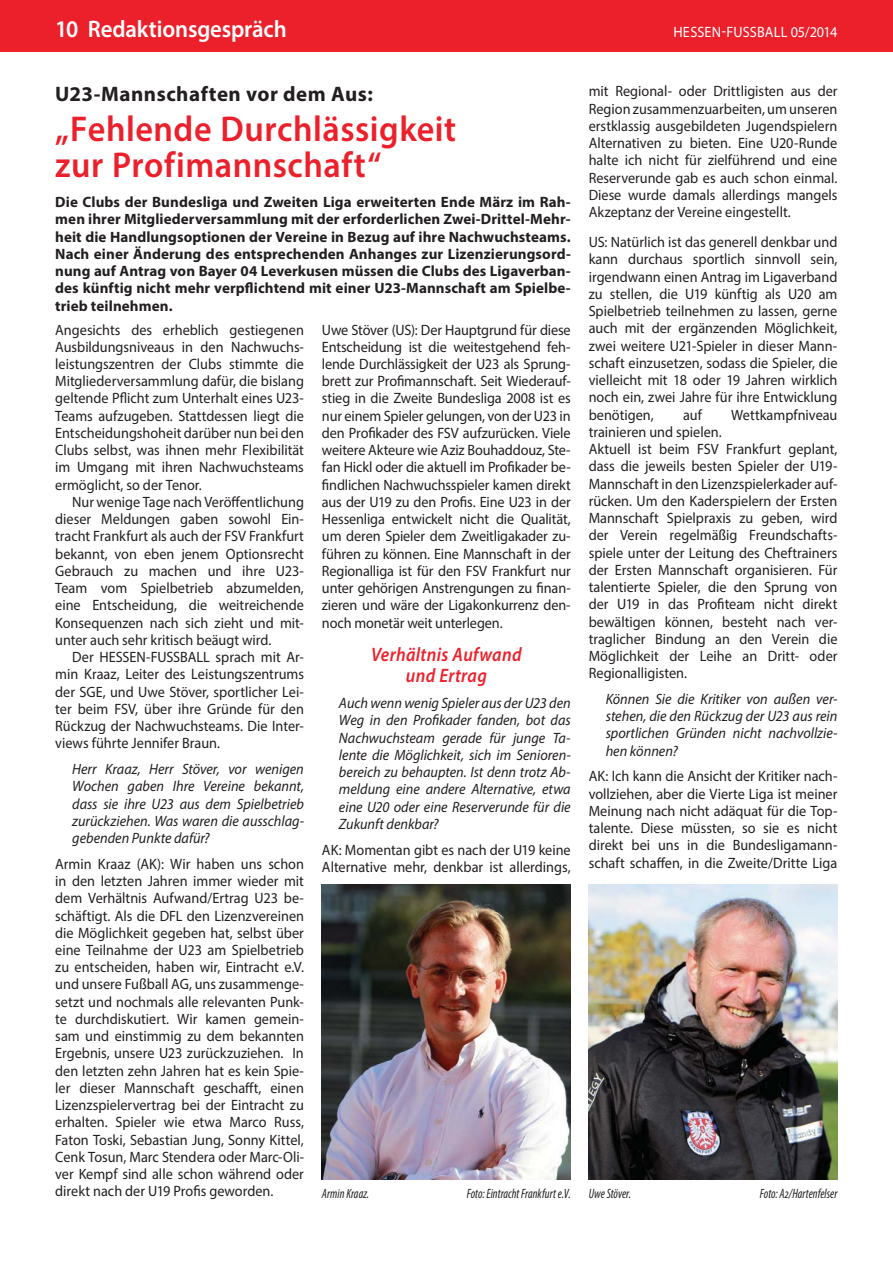
<style>
.page{position:relative;width:893px;height:1263px;background:#fff}
.page>*{position:absolute;margin:0;border:0;box-sizing:border-box;transform-origin:0 0}
.t1{font:600 36px/36px "Myriad Pro";letter-spacing:.015em;color:#ec202b;scale:.95 1}
.t2{font:600 24px "Myriad Pro";letter-spacing:-.01em;color:#fff;scale:.95 1}
.t3{font:700 21px "Myriad Pro";letter-spacing:.025em;color:#231f20}
.t4{font:italic 600 19.5px/21px "Myriad Pro";letter-spacing:.02em;color:#ec202b;text-align:center;scale:.9 1}
.t5{font:15px/17.2px "Myriad Pro";color:#231f20;text-align:justify;scale:.95 1}
.t6{font:italic 15px/17.2px "Myriad Pro";color:#231f20;text-align:justify;scale:.95 1}
.t7{font:700 15px/17.2px "Myriad Pro";letter-spacing:.005em;color:#231f20;text-align:justify}
.t8{font:15px "Myriad Pro";letter-spacing:.01em;color:#fff;scale:.95 1}
.t9{font:italic condensed 13.5px "Myriad Pro";color:#231f20;scale:.9 1}
</style>
<div class="page">
<div style="left:0;top:0;width:893px;height:51px;background:#ec202b"></div>
<img style="left:322px;top:884px;width:249px;height:296px">
<img style="left:589px;top:884px;width:248px;height:296px">
<h2 class="t2" style="left:55px;top:20px;width:245px">10 Redaktionsgespräch</h2>
<p class="t8" style="left:673px;top:26px;width:174px">HESSEN-FUSSBALL 05/2014</p>
<p class="t5" style="left:589px;top:84px;width:263px">mit Regional- oder Drittligisten aus der Region zusammenzuarbeiten, um unseren erstklassig ausgebildeten Jugendspielern Alternativen zu bieten. Eine U20-Runde halte ich nicht für zielführend und eine Reserverunde gab es auch schon einmal.<br>Diese wurde damals allerdings mangels Akzeptanz der Vereine eingestellt.</p>
<p class="t5" style="left:589px;top:234px;width:263px">US: Natürlich ist das generell denkbar und kann durchaus sportlich sinnvoll sein, irgendwann einen Antrag im Ligaverband zu stellen, die U19 künftig als U20 am Spielbetrieb teilnehmen zu lassen, gerne auch mit der ergänzenden Möglichkeit, zwei weitere U21-Spieler in dieser Mann&shy;schaft einzusetzen, sodass die Spieler, die vielleicht mit 18 oder 19 Jahren wirklich noch ein, zwei Jahre für ihre Entwicklung benötigen,</p>
<h3 class="t3" style="left:55px;top:86px;width:319px">U23-Mannschaften vor dem Aus:</h3>
<h1 class="t1" style="left:55px;top:114px;width:424px">„Fehlende Durchlässigkeit zur Profimannschaft“</h1>
<p class="t7" style="left:55px;top:195px;width:517px">Die Clubs der Bundesliga und Zweiten Liga erweiterten Ende März im Rah&shy;men ihrer Mitgliederversammlung mit der erforderlichen Zwei-Drittel-Mehr&shy;heit die Handlungsoptionen der Vereine in Bezug auf ihre Nachwuchsteams.<br>Nach einer Änderung des entsprechenden Anhanges zur Lizenzierungsord&shy;nung auf Antrag von Bayer 04 Leverkusen müssen die Clubs des Ligaverban&shy;des künftig nicht mehr verpflichtend mit einer U23-Mannschaft am Spielbe&shy;trieb teilnehmen.</p>
<p class="t5" style="left:55px;top:322px;width:263px">Angesichts des erheblich gestiegenen Ausbildungsniveaus in den Nachwuchs&shy;leistungszentren der Clubs stimmte die Mitgliederversammlung dafür, die bislang geltende Pflicht zum Unterhalt eines U23- Teams aufzugeben. Stattdessen liegt die Entscheidungshoheit darüber nun bei den Clubs selbst, was ihnen mehr Flexibilität im Umgang mit ihren Nachwuchsteams ermöglicht, so der Tenor.</p>
<p class="t5" style="left:55px;top:494px;width:263px;text-indent:17px">Nur wenige Tage nach Veröffentlichung dieser Meldungen gaben sowohl Ein&shy;tracht Frankfurt als auch der FSV Frankfurt bekannt, von eben jenem Optionsrecht Gebrauch zu machen und ihre U23- Team vom Spielbetrieb abzumelden, eine Entscheidung, die weitreichende Konsequenzen nach sich zieht und mit&shy;unter auch sehr kritisch beäugt wird.</p>
<p class="t5" style="left:55px;top:649px;width:263px;text-indent:17px">Der HESSEN-FUSSBALL sprach mit Ar&shy;min Kraaz, Leiter des Leistungszentrums der SGE, und Uwe Stöver, sportlicher Lei&shy;ter beim FSV, über ihre Gründe für den Rückzug der Nachwuchsteams. Die Inter&shy;views führte Jennifer Braun.</p>
<p class="t6" style="left:72px;top:761px;width:245px">Herr Kraaz, Herr Stöver, vor wenigen Wochen gaben Ihre Vereine bekannt, dass sie ihre U23 aus dem Spielbetrieb zurückziehen. Was waren die ausschlag&shy;gebenden Punkte dafür?</p>
<p class="t5" style="left:55px;top:856px;width:264px">Armin Kraaz (AK): Wir haben uns schon in den letzten Jahren immer wieder mit dem Verhältnis Aufwand/Ertrag U23 be&shy;schäftigt. Als die DFL den Lizenzvereinen die Möglichkeit gegeben hat, selbst über eine Teilnahme der U23 am Spielbetrieb zu entscheiden, haben wir, Eintracht e.V. und unsere Fußball AG, uns zusammenge&shy;setzt und nochmals alle relevanten Punk&shy;te durchdiskutiert. Wir kamen gemein&shy;sam und einstimmig zu dem bekannten Ergebnis, unsere U23 zurückzuziehen. In den letzten zehn Jahren hat es kein Spie&shy;ler dieser Mannschaft geschafft, einen Lizenzspielervertrag bei der Eintracht zu erhalten. Spieler wie etwa Marco Russ, Faton Toski, Sebastian Jung, Sonny Kittel, Cenk Tosun, Marc Stendera oder Marc-Oli&shy;ver Kempf sind alle schon während oder direkt nach der U19 Profis geworden.</p>
<p class="t5" style="left:322px;top:322px;width:263px">Uwe Stöver (US): Der Hauptgrund für diese Entscheidung ist die weitestgehend feh&shy;lende Durchlässigkeit der U23 als Sprung&shy;brett zur Profimannschaft. Seit Wiederauf&shy;stieg in die Zweite Bundesliga 2008 ist es nur einem Spieler gelungen, von der U23 in den Profikader des FSV aufzurücken. Viele weitere Akteure wie Aziz Bouhaddouz, Ste&shy;fan Hickl oder die aktuell im Profikader be&shy;findlichen Nachwuchsspieler kamen direkt aus der U19 zu den Profis. Eine U23 in der Hessenliga entwickelt nicht die Qualität, um deren Spieler dem Zweitligakader zu&shy;führen zu können. Eine Mannschaft in der Regionalliga ist für den FSV Frankfurt nur unter gehörigen Anstrengungen zu finan&shy;zieren und wäre der Ligakonkurrenz den&shy;noch monetär weit unterlegen.</p>
<h3 class="t4" style="left:371px;top:645px;width:169px">Verhältnis Aufwand und Ertrag</h3>
<p class="t6" style="left:339px;top:695px;width:245px">Auch wenn wenig Spieler aus der U23 den Weg in den Profikader fanden, bot das Nachwuchsteam gerade für junge Ta&shy;lente die Möglichkeit, sich im Senioren&shy;bereich zu behaupten. Ist denn trotz Ab&shy;meldung eine andere Alternative, etwa eine U20 oder eine Reserverunde für die Zukunft denkbar?</p>
<p class="t5" style="left:322px;top:842px;width:263px">AK: Momentan gibt es nach der U19 keine<br>Alternative mehr, denkbar ist allerdings,</p>
<p class="t5" style="left:683px;top:407px;width:21px">auf</p>
<p class="t5" style="left:731px;top:407px;width:113px">Wettkampfniveau</p>
<p class="t5" style="left:589px;top:424px;width:263px;text-align:left">trainieren und spielen.<br>Aktuell ist beim FSV Frankfurt geplant, dass die jeweils besten Spieler der U19- Mannschaft in den Lizenzspielerkader auf&shy;rücken. Um den Kaderspielern der Ersten Mannschaft Spielpraxis zu geben, wird der Verein regelmäßig Freundschafts&shy;spiele unter der Leitung des Cheftrainers der Ersten Mannschaft organisieren. Für talentierte Spieler, die den Sprung von der U19 in das Profiteam nicht direkt bewältigen können, besteht nach ver&shy;traglicher Bindung an den Verein die Möglichkeit der Leihe an Dritt- oder Regionalligisten.</p>
<p class="t6" style="left:606px;top:691px;width:245px">Können Sie die Kritiker von außen ver&shy;stehen, die den Rückzug der U23 aus rein sportlichen Gründen nicht nachvollzie&shy;hen können?</p>
<p class="t5" style="left:589px;top:769px;width:263px">AK: Ich kann die Ansicht der Kritiker nach&shy;vollziehen, aber die Vierte Liga ist meiner Meinung nach nicht adäquat für die Top&shy;talente. Diese müssten, so sie es nicht direkt bei uns in die Bundesligamann&shy;schaft schaffen, in die Zweite/Dritte Liga</p>
<p class="t9" style="left:322px;top:1189px;width:54px">Armin Kraaz.</p>
<p class="t9" style="left:467px;top:1189px;width:117px">Foto: Eintracht Frankfurt e.V.</p>
<p class="t9" style="left:589px;top:1189px;width:49px">Uwe Stöver.</p>
<p class="t9" style="left:760px;top:1189px;width:88px">Foto: A2/Hartenfelser</p>
</div>
